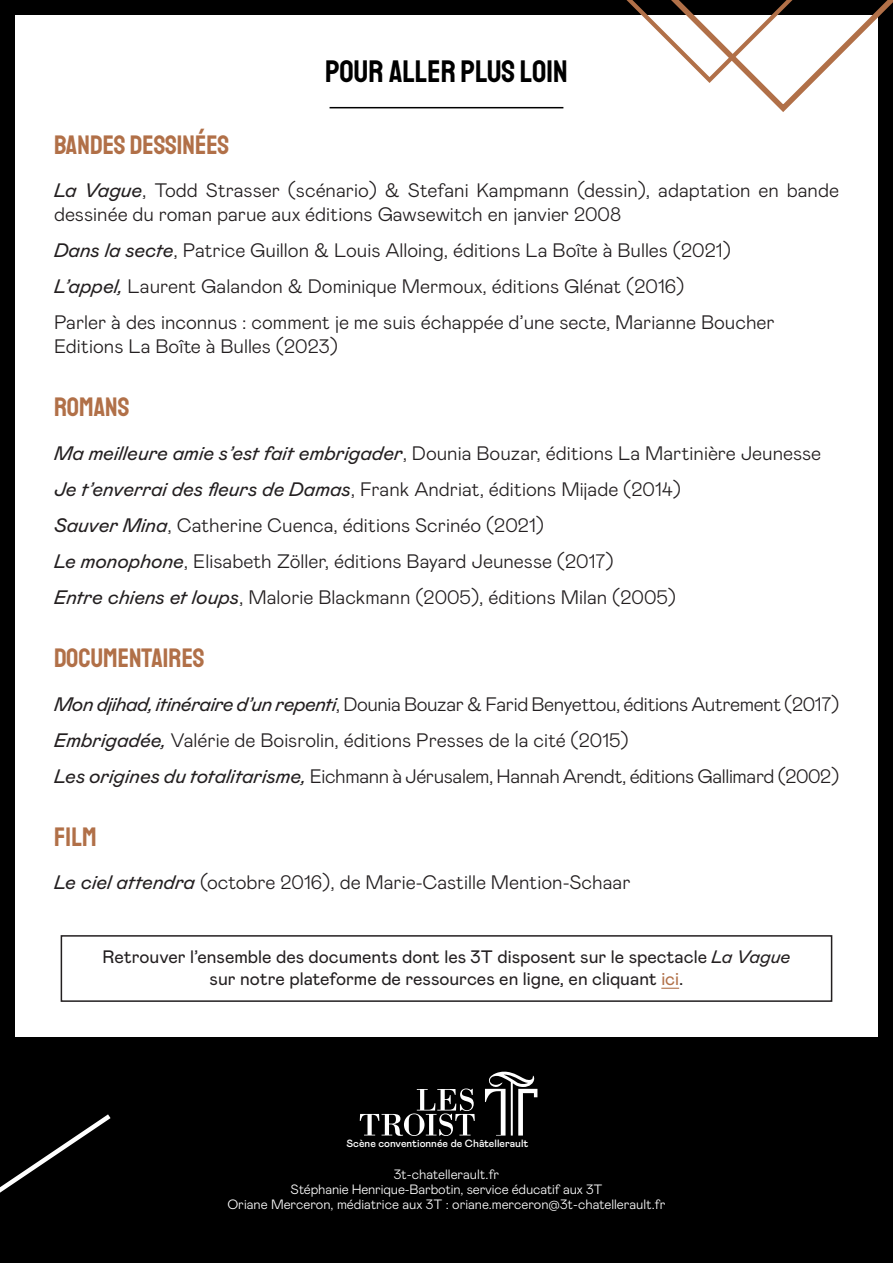
<style>
.page{position:relative;width:893px;height:1263px;background:#fff}
.page>*{position:absolute;margin:0;border:0;box-sizing:border-box;transform-origin:0 0}
.t1{font:31.5px "Staatliches";color:#000}
.t2{font:27px "Staatliches";color:#b17048}
.t3{font:300 19.5px/24px "Mabry Pro";color:#231f20}
.t4{font:300 19.5px "Mabry Pro";letter-spacing:-.02em;color:#231f20}
.t5{font:18px/21.6px "Mabry Pro";color:#231f20;text-align:center}
.t6{font:300 13.5px/15px "Mabry Pro";letter-spacing:-.005em;color:#fff;text-align:center}
.t7{font:500 10.5px "Mabry Pro";color:#fff}
.s1{font-weight:400;font-style:italic}
.s2{font-style:italic}
.s3{color:#b17048}
</style>
<div class="page">
<div style="left:0;top:0;width:893px;height:1263px;border:15px solid #000"></div>
<hr style="left:330px;top:107px;width:233px;height:1px;background:#000">
<div style="left:0;top:1037px;width:893px;height:226px;background:#000"></div>
<svg style="left:360px;top:1088px;width:115px;height:48px"></svg>
<svg style="left:485px;top:1071px;width:52px;height:64px"></svg>
<div style="left:61px;top:935px;width:771px;height:67px;border:2px solid #231f20"></div>
<svg style="left:661px;top:988px;width:18px;height:1px"></svg>
<svg style="left:618px;top:0;width:275px;height:116px"></svg>
<svg style="left:0;top:0;width:116px;height:1193px"></svg>
<p class="t1" style="left:325px;top:50px;width:244px">POUR ALLER PLUS LOIN</p>
<p class="t2" style="left:54px;top:127px;width:177px">BANDES DESSINÉES</p>
<p class="t3" style="left:54px;top:178px;width:786px"><span class="s1">La Vague</span>, Todd Strasser (scénario) &amp; Stefani Kampmann (dessin), adaptation en bande dessinée du roman parue aux éditions Gawsewitch en janvier 2008</p>
<p class="t3" style="left:54px;top:238px;width:678px"><span class="s1">Dans la secte</span>, Patrice Guillon &amp; Louis Alloing, éditions La Boîte à Bulles (2021)</p>
<p class="t3" style="left:54px;top:274px;width:632px"><span class="s1">L’appel,</span> Laurent Galandon &amp; Dominique Mermoux, éditions Glénat (2016)</p>
<p class="t3" style="left:54px;top:310px;width:722px">Parler à des inconnus : comment je me suis échappée d’une secte, Marianne Boucher</p>
<p class="t3" style="left:54px;top:334px;width:286px">Editions La Boîte à Bulles (2023)</p>
<p class="t2" style="left:54px;top:389px;width:77px">ROMANS</p>
<p class="t3" style="left:54px;top:440px;width:769px"><span class="s1">Ma meilleure amie s’est fait embrigader</span>, Dounia Bouzar, éditions La Martinière Jeunesse</p>
<p class="t3" style="left:54px;top:476px;width:628px"><span class="s1">Je t’enverrai des fleurs de Damas</span>, Frank Andriat, éditions Mijade (2014)</p>
<p class="t3" style="left:54px;top:512px;width:491px"><span class="s1">Sauver Mina</span>, Catherine Cuenca, éditions Scrinéo (2021)</p>
<p class="t3" style="left:54px;top:548px;width:561px"><span class="s1">Le monophone</span>, Elisabeth Zöller, éditions Bayard Jeunesse (2017)</p>
<p class="t3" style="left:54px;top:584px;width:623px"><span class="s1">Entre chiens et loups</span>, Malorie Blackmann (2005), éditions Milan (2005)</p>
<p class="t2" style="left:54px;top:640px;width:152px">DOCUMENTAIRES</p>
<p class="t4" style="left:54px;top:690px;width:787px"><span class="s1">Mon djihad, itinéraire d’un repenti</span>, Dounia Bouzar &amp; Farid Benyettou, éditions Autrement (2017)</p>
<p class="t3" style="left:54px;top:727px;width:576px"><span class="s1">Embrigadée,</span> Valérie de Boisrolin, éditions Presses de la cité (2015)</p>
<p class="t4" style="left:54px;top:762px;width:787px"><span class="s1">Les origines du totalitarisme,</span> Eichmann à Jérusalem, Hannah Arendt, éditions Gallimard (2002)</p>
<p class="t2" style="left:54px;top:818px;width:44px">FILM</p>
<p class="t3" style="left:54px;top:869px;width:578px"><span class="s1">Le ciel attendra</span> (octobre 2016), de Marie-Castille Mention-Schaar</p>
<p class="t5" style="left:103px;top:945px;width:689px">Retrouver l’ensemble des documents dont les 3T disposent sur le spectacle <span class="s2">La Vague </span>sur notre plateforme de ressources en ligne, en cliquant <span class="s3">ici</span>.</p>
<p class="t7" style="left:346px;top:1136px;width:183px">Scène conventionnée de Châtellerault</p>
<p class="t6" style="left:227px;top:1166px;width:440px">3t-chatellerault.fr<br>Stéphanie Henrique-Barbotin, service éducatif aux 3T<br>Oriane Merceron, médiatrice aux 3T : oriane.merceron@3t-chatellerault.fr</p>
</div>
